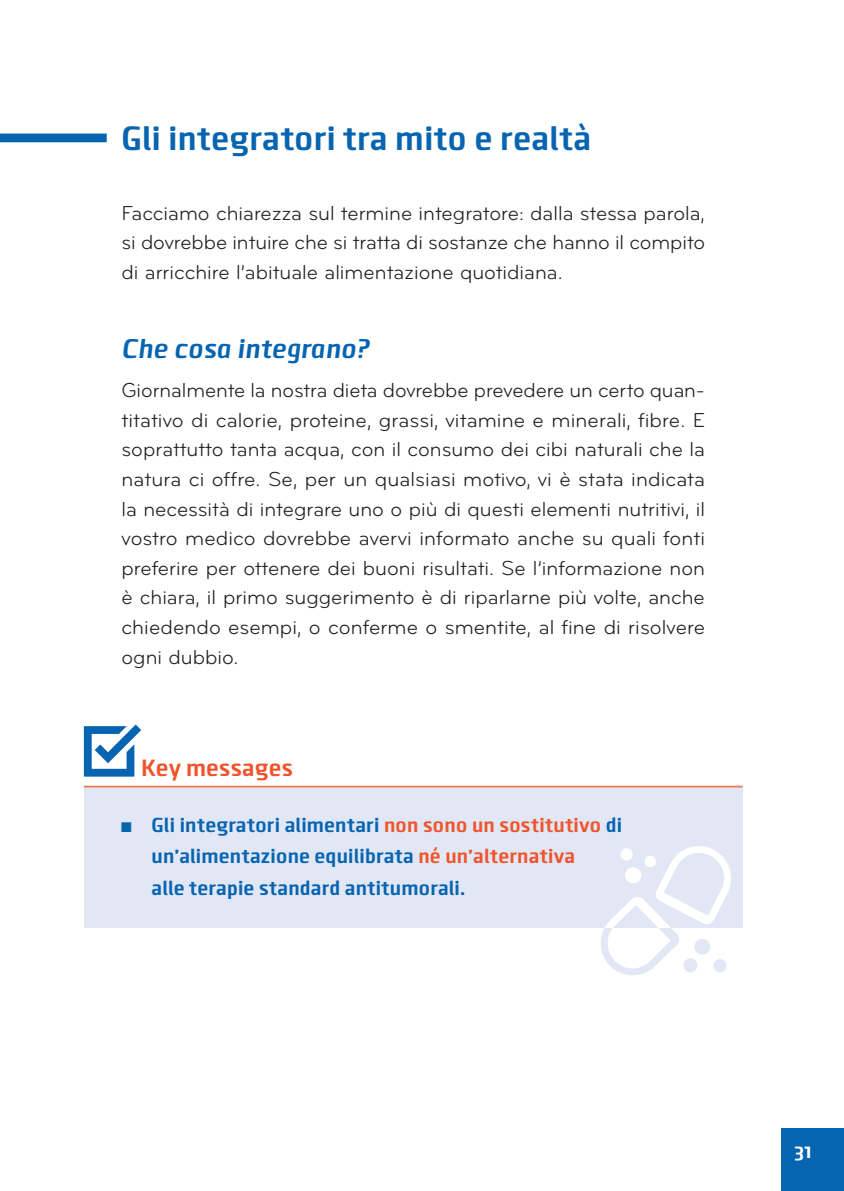
<style>
.page{position:relative;width:844px;height:1191px;background:#fff}
.page>*{position:absolute;margin:0;border:0;box-sizing:border-box;transform-origin:0 0}
.t1{font:700 35px "Clio";color:#0764b1}
.t2{font:italic 700 28px "Clio";color:#0764b1}
.t3{font:700 24.5px "Clio";color:#f0542c}
.t4{font:21px/29.6px "Bryant Pro";color:#231f20;text-align:justify}
.t5{font:700 21px/31.5px "Clio";color:#0764b1}
.t6{font:700 21px "Clio";color:#fff}
.s1{font-family:"Arial";font-weight:900}
.s2{color:#f0542c}
</style>
<div class="page">
<div style="left:780px;top:1128px;width:63px;height:63px;background:#0764b1"></div>
<div style="left:84px;top:787px;width:658px;height:140px;background:#e1e7f4"></div>
<svg style="left:597px;top:846px;width:138px;height:129px"></svg>
<svg style="left:84px;top:724px;width:57px;height:52px"></svg>
<hr style="left:84px;top:785px;width:658px;height:2px;background:#f4784e">
<div style="left:0;top:134px;width:107px;height:8px;background:#0764b1"></div>
<h1 class="t1" style="left:121px;top:117px;width:471px">Gli integratori tra mito e realtà</h1>
<p class="t4" style="left:121px;top:198px;width:585px">Facciamo chiarezza sul termine integratore: dalla stessa parola, si dovrebbe intuire che si tratta di sostanze che hanno il compito di arricchire l’abituale alimentazione quotidiana.</p>
<h2 class="t2" style="left:121px;top:331px;width:249px">Che cosa integrano?</h2>
<p class="t4" style="left:121px;top:376px;width:585px">Giornalmente la nostra dieta dovrebbe prevedere un certo quan&shy;titativo di calorie, proteine, grassi, vitamine e minerali, fibre. E soprattutto tanta acqua, con il consumo dei cibi naturali che la natura ci offre. Se, per un qualsiasi motivo, vi è stata indicata la necessità di integrare uno o più di questi elementi nutritivi, il vostro medico dovrebbe avervi informato anche su quali fonti preferire per ottenere dei buoni risultati. Se l’informazione non è chiara, il primo suggerimento è di riparlarne più volte, anche chiedendo esempi, o conferme o smentite, al fine di risolvere ogni dubbio.</p>
<p class="t3" style="left:141px;top:752px;width:153px">Key messages</p>
<p class="t5" style="left:151px;top:809px;width:472px;text-indent:-31px"><span class="s1">■</span> Gli integratori alimentari <span class="s2">non sono un sostitutivo</span> di un’alimentazione equilibrata <span class="s2">né un’alternativa<br></span>alle terapie standard antitumorali.</p>
<p class="t6" style="left:793px;top:1137px;width:19px">31</p>
</div>
